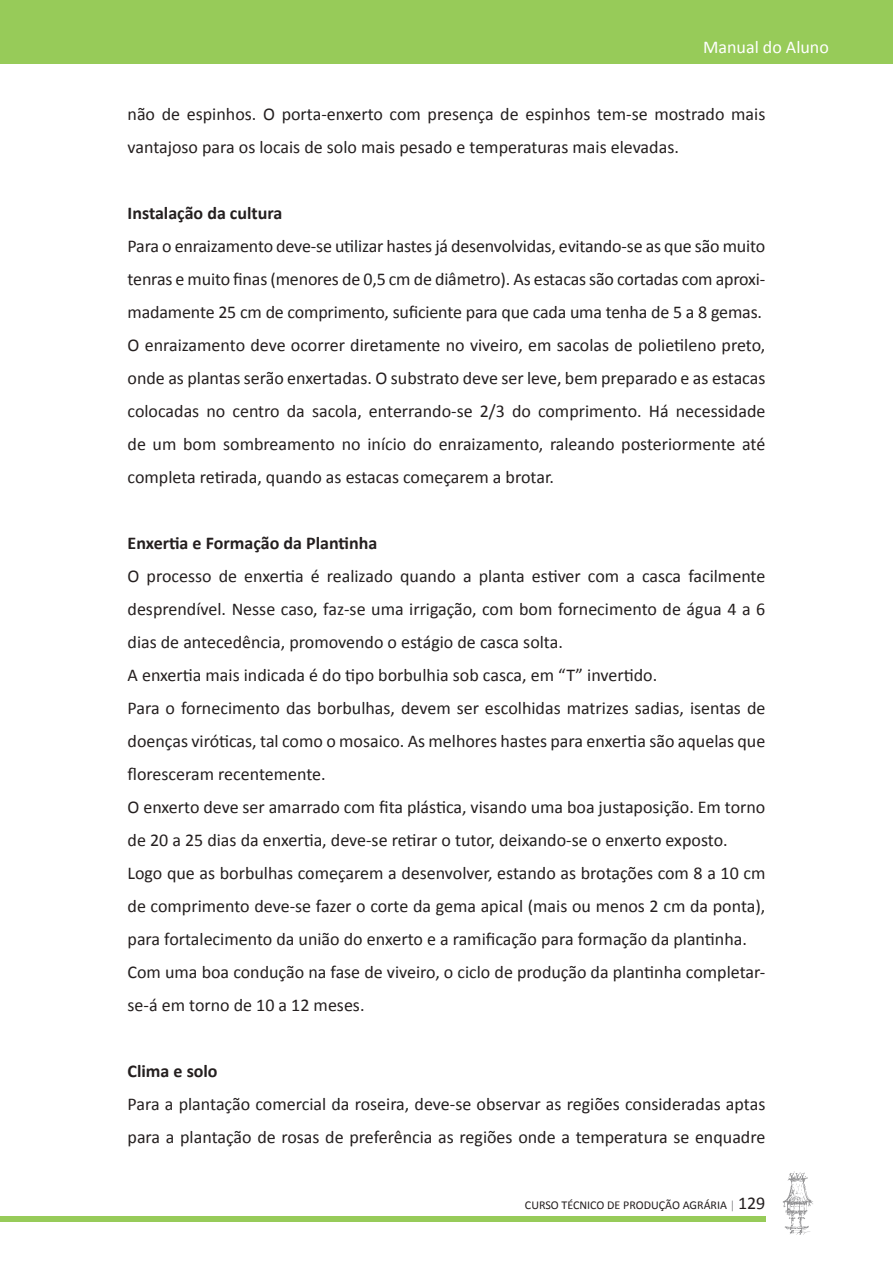
<style>
.page{position:relative;width:893px;height:1263px;background:#fff}
.page>*{position:absolute;margin:0;border:0;box-sizing:border-box;transform-origin:0 0}
.t1{font:18px/33px "Calibri";color:#241f1f}
.t2{font:700 18px "Calibri";color:#241f1f}
.t3{font:18px "Calibri";color:#fff}
.t4{font:12px "Calibri";color:#241f1f}
.s1{color:#919193}
.s2{font-size:18px}
</style>
<div class="page">
<div style="left:0;top:1216px;width:765px;height:5px;background:#97cb59"></div>
<div style="left:0;top:0;width:893px;height:64px;background:#97cb59"></div>
<svg style="left:783px;top:1171px;width:30px;height:64px"></svg>
<p class="t3" style="left:703px;top:36px;width:127px">Manual do Aluno</p>
<p class="t1" style="left:128px;top:96px;width:639px">não de espinhos. O porta-enxerto com presença de espinhos tem-se mostrado mais vantajoso para os locais de solo mais pesado e temperaturas mais elevadas.</p>
<p class="t2" style="left:128px;top:202px;width:156px">Instalação da cultura</p>
<p class="t1" style="left:128px;top:228px;width:639px">Para o enraizamento deve-se utilizar hastes já desenvolvidas, evitando-se as que são muito tenras e muito finas (menores de 0,5 cm de diâmetro). As estacas são cortadas com aproxi&shy;madamente 25 cm de comprimento, suficiente para que cada uma tenha de 5 a 8 gemas.<br>O enraizamento deve ocorrer diretamente no viveiro, em sacolas de polietileno preto, onde as plantas serão enxertadas. O substrato deve ser leve, bem preparado e as estacas colocadas no centro da sacola, enterrando-se 2/3 do comprimento. Há necessidade de um bom sombreamento no início do enraizamento, raleando posteriormente até completa retirada, quando as estacas começarem a brotar.</p>
<p class="t2" style="left:128px;top:532px;width:251px">Enxertia e Formação da Plantinha</p>
<p class="t1" style="left:128px;top:558px;width:639px">O processo de enxertia é realizado quando a planta estiver com a casca facilmente desprendível. Nesse caso, faz-se uma irrigação, com bom fornecimento de água 4 a 6 dias de antecedência, promovendo o estágio de casca solta.<br>A enxertia mais indicada é do tipo borbulhia sob casca, em “T” invertido.<br>Para o fornecimento das borbulhas, devem ser escolhidas matrizes sadias, isentas de doenças viróticas, tal como o mosaico. As melhores hastes para enxertia são aquelas que floresceram recentemente.<br>O enxerto deve ser amarrado com fita plástica, visando uma boa justaposição. Em torno de 20 a 25 dias da enxertia, deve-se retirar o tutor, deixando-se o enxerto exposto.<br>Logo que as borbulhas começarem a desenvolver, estando as brotações com 8 a 10 cm de comprimento deve-se fazer o corte da gema apical (mais ou menos 2 cm da ponta), para fortalecimento da união do enxerto e a ramificação para formação da plantinha.<br>Com uma boa condução na fase de viveiro, o ciclo de produção da plantinha completar&shy;se-á em torno de 10 a 12 meses.</p>
<p class="t2" style="left:128px;top:1060px;width:92px">Clima e solo</p>
<p class="t1" style="left:128px;top:1086px;width:639px">Para a plantação comercial da roseira, deve-se observar as regiões consideradas aptas para a plantação de rosas de preferência as regiões onde a temperatura se enquadre</p>
<p class="t4" style="left:525px;top:1198px;width:242px">CURSO TÉCNICO DE PRODUÇÃO AGRÁRIA <span class="s1">|</span> <span class="s2">129</span></p>
</div>
